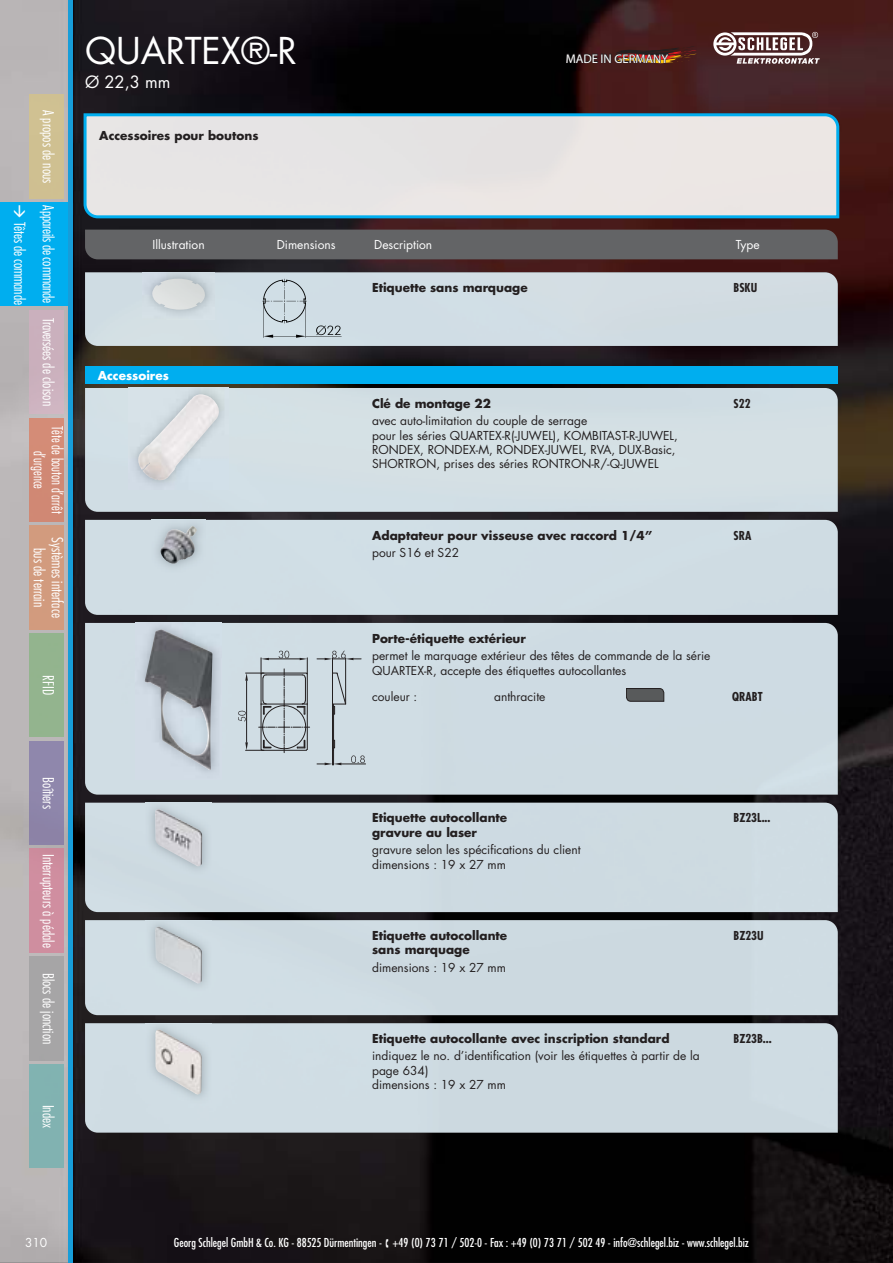
<style>
.page{position:relative;width:893px;height:1263px;background:#fff}
.page>*{position:absolute;margin:0;border:0;box-sizing:border-box;transform-origin:0 0}
.t1{font:36px "Futura Std";color:#fff}
.t2{font:16.5px "Futura Std";color:#fff}
.t3{font:300 condensed 15px/28.8px "Futura Std";color:#fff;text-align:right}
.t4{font:300 condensed 15px/18px "Futura Std";color:#fff;text-align:center;scale:.92 1}
.t5{font:12.6px "Myriad Pro";color:#fff}
.t6{font:12px/14.4px "Futura Std";color:#231f20}
.t7{font:700 12px/14.4px "Futura Std";color:#231f20}
.t8{font:condensed 12px "Futura Std";color:#fff}
.t9{font:12px "Futura Std";color:#fff}
.t10{font:700 condensed 12px "Futura Std";color:#231f20}
.t11{font:700 12px "Futura Std";color:#fff}
</style>
<div class="page">
<img style="left:0;top:0;width:893px;height:1263px">
<div style="left:0;top:202px;width:68px;height:104px;background:#00aeef"></div>
<div style="left:30px;top:957px;width:34px;height:103px;background:#a6a5a6"></div>
<div style="left:30px;top:741px;width:34px;height:104px;background:#8f87ac"></div>
<div style="left:30px;top:1064px;width:34px;height:104px;background:#81b2b1"></div>
<div style="left:30px;top:526px;width:34px;height:103px;background:#d29b7e"></div>
<div style="left:30px;top:310px;width:34px;height:104px;background:#cab0bd"></div>
<div style="left:30px;top:849px;width:34px;height:103px;background:#cf8e9f"></div>
<div style="left:30px;top:418px;width:34px;height:104px;background:#d08974"></div>
<hr style="left:68px;top:0;width:4px;height:1263px;background:#179dd9">
<div style="left:30px;top:95px;width:34px;height:103px;background:#cfc091"></div>
<div style="left:30px;top:634px;width:34px;height:103px;background:#93b48e"></div>
<svg style="left:566px;top:46px;width:135px;height:21px;background:#431f19"></svg>
<svg style="left:713px;top:32px;width:107px;height:32px"></svg>
<div style="left:85px;top:230px;width:753px;height:29px;background:#636466"></div>
<svg style="left:82px;top:112px;width:759px;height:108px;background:#d3dade"></svg>
<div style="left:85px;top:272px;width:753px;height:74px;background:#d1dde4"></div>
<img style="left:143px;top:269px;width:71px;height:50px">
<img style="left:151px;top:279px;width:55px;height:31px">
<svg style="left:262px;top:279px;width:80px;height:59px;background:#c2cfd6"></svg>
<div style="left:85px;top:367px;width:753px;height:17px;background:#00aeef"></div>
<div style="left:85px;top:388px;width:753px;height:124px;background:#d4e0e4"></div>
<img style="left:129px;top:385px;width:99px;height:104px">
<img style="left:138px;top:394px;width:82px;height:86px">
<div style="left:85px;top:520px;width:753px;height:95px;background:#d0dde5"></div>
<img style="left:151px;top:517px;width:55px;height:56px">
<img style="left:160px;top:526px;width:37px;height:39px">
<div style="left:85px;top:623px;width:753px;height:172px;background:#cedbe3"></div>
<img style="left:136px;top:620px;width:86px;height:159px">
<img style="left:144px;top:629px;width:68px;height:141px">
<svg style="left:238px;top:651px;width:128px;height:114px;background:#bfcad0"></svg>
<svg style="left:626px;top:689px;width:38px;height:12px"></svg>
<div style="left:85px;top:803px;width:753px;height:109px;background:#cedbe2"></div>
<img style="left:145px;top:800px;width:67px;height:75px">
<img style="left:155px;top:809px;width:47px;height:58px">
<div style="left:85px;top:920px;width:753px;height:95px;background:#cddae1"></div>
<img style="left:146px;top:917px;width:66px;height:75px">
<img style="left:155px;top:927px;width:47px;height:56px">
<div style="left:85px;top:1023px;width:753px;height:110px;background:#cfdce3"></div>
<img style="left:146px;top:1020px;width:65px;height:84px">
<img style="left:155px;top:1030px;width:47px;height:65px">
<p class="t3" style="left:62px;top:110px;width:75px;rotate:90deg">A propos de nous</p>
<p class="t3" style="left:62px;top:205px;width:101px;rotate:90deg">Appareils de commande<br>Têtes de commande</p>
<p class="t3" style="left:62px;top:318px;width:89px;rotate:90deg">Traversées de cloison</p>
<p class="t4" style="left:66px;top:426px;width:97px;rotate:90deg">Tête de bouton d’arrêt d’urgence</p>
<p class="t3" style="left:66px;top:537px;width:82px;line-height:18px;text-align:center;rotate:90deg">Systèmes interface bus de terrain</p>
<p class="t3" style="left:62px;top:675px;width:21px;rotate:90deg">RFID</p>
<h1 class="t1" style="left:85px;top:34px;width:213px">QUARTEX®-R</h1>
<h2 class="t2" style="left:85px;top:74px;width:87px">Ø 22,3 mm</h2>
<p class="t7" style="left:99px;top:130px;width:161px">Accessoires pour boutons</p>
<p class="t5" style="left:566px;top:54px;width:104px">MADE IN GERMANY</p>
<p class="t9" style="left:152px;top:239px;width:54px">Illustration</p>
<p class="t9" style="left:277px;top:239px;width:60px">Dimensions</p>
<p class="t9" style="left:374px;top:239px;width:60px">Description</p>
<p class="t9" style="left:736px;top:239px;width:26px">Type</p>
<p class="t11" style="left:98px;top:370px;width:73px">Accessoires</p>
<p class="t7" style="left:372px;top:281px;width:157px">Etiquette sans marquage</p>
<p class="t10" style="left:733px;top:282px;width:25px">BSKU</p>
<p class="t7" style="left:372px;top:397px;width:120px">Clé de montage 22</p>
<p class="t10" style="left:733px;top:398px;width:19px">S22</p>
<p class="t6" style="left:372px;top:414px;width:307px">avec auto-limitation du couple de serrage<br>pour les séries QUARTEX-R(-JUWEL), KOMBITAST-R-JUWEL, RONDEX, RONDEX-M, RONDEX-JUWEL, RVA, DUX-Basic, SHORTRON, prises des séries RONTRON-R/-Q-JUWEL</p>
<p class="t7" style="left:372px;top:529px;width:282px">Adaptateur pour visseuse avec raccord 1/4”</p>
<p class="t10" style="left:733px;top:530px;width:19px">SRA</p>
<p class="t6" style="left:372px;top:546px;width:89px">pour S16 et S22</p>
<p class="t7" style="left:372px;top:632px;width:155px">Porte-étiquette extérieur</p>
<p class="t6" style="left:372px;top:649px;width:340px">permet le marquage extérieur des têtes de commande de la série<br>QUARTEX-R, accepte des étiquettes autocollantes</p>
<p class="t6" style="left:372px;top:690px;width:47px">couleur :</p>
<p class="t6" style="left:494px;top:690px;width:53px">anthracite</p>
<p class="t10" style="left:732px;top:691px;width:32px">QRABT</p>
<p class="t3" style="left:62px;top:777px;width:33px;rotate:90deg">Boîtiers</p>
<p class="t3" style="left:62px;top:854px;width:95px;rotate:90deg">Interrupteurs à pédale</p>
<p class="t3" style="left:62px;top:973px;width:73px;rotate:90deg">Blocs de jonction</p>
<p class="t3" style="left:62px;top:1105px;width:25px;rotate:90deg">Index</p>
<p class="t7" style="left:372px;top:812px;width:137px">Etiquette autocollante gravure au laser</p>
<p class="t10" style="left:733px;top:812px;width:38px">BZ23L...</p>
<p class="t6" style="left:372px;top:843px;width:210px">gravure selon les spécifications du client dimensions : 19 x 27 mm</p>
<p class="t7" style="left:372px;top:929px;width:137px">Etiquette autocollante sans marquage</p>
<p class="t10" style="left:733px;top:930px;width:32px">BZ23U</p>
<p class="t6" style="left:372px;top:961px;width:135px">dimensions : 19 x 27 mm</p>
<p class="t7" style="left:372px;top:1032px;width:299px">Etiquette autocollante avec inscription standard</p>
<p class="t10" style="left:733px;top:1033px;width:40px">BZ23B...</p>
<p class="t6" style="left:372px;top:1050px;width:329px">indiquez le no. d’identification (voir les étiquettes à partir de la page 634)<br>dimensions : 19 x 27 mm</p>
<p class="t9" style="left:25px;top:1237px;width:24px">310</p>
<p class="t8" style="left:174px;top:1237px;width:576px">Georg Schlegel GmbH &amp; Co. KG - 88525 Dürmentingen - ▪ +49 (0) 73 71 / 502-0 - Fax : +49 (0) 73 71 / 502 49 - info@schlegel.biz - www.schlegel.biz</p>
</div>
